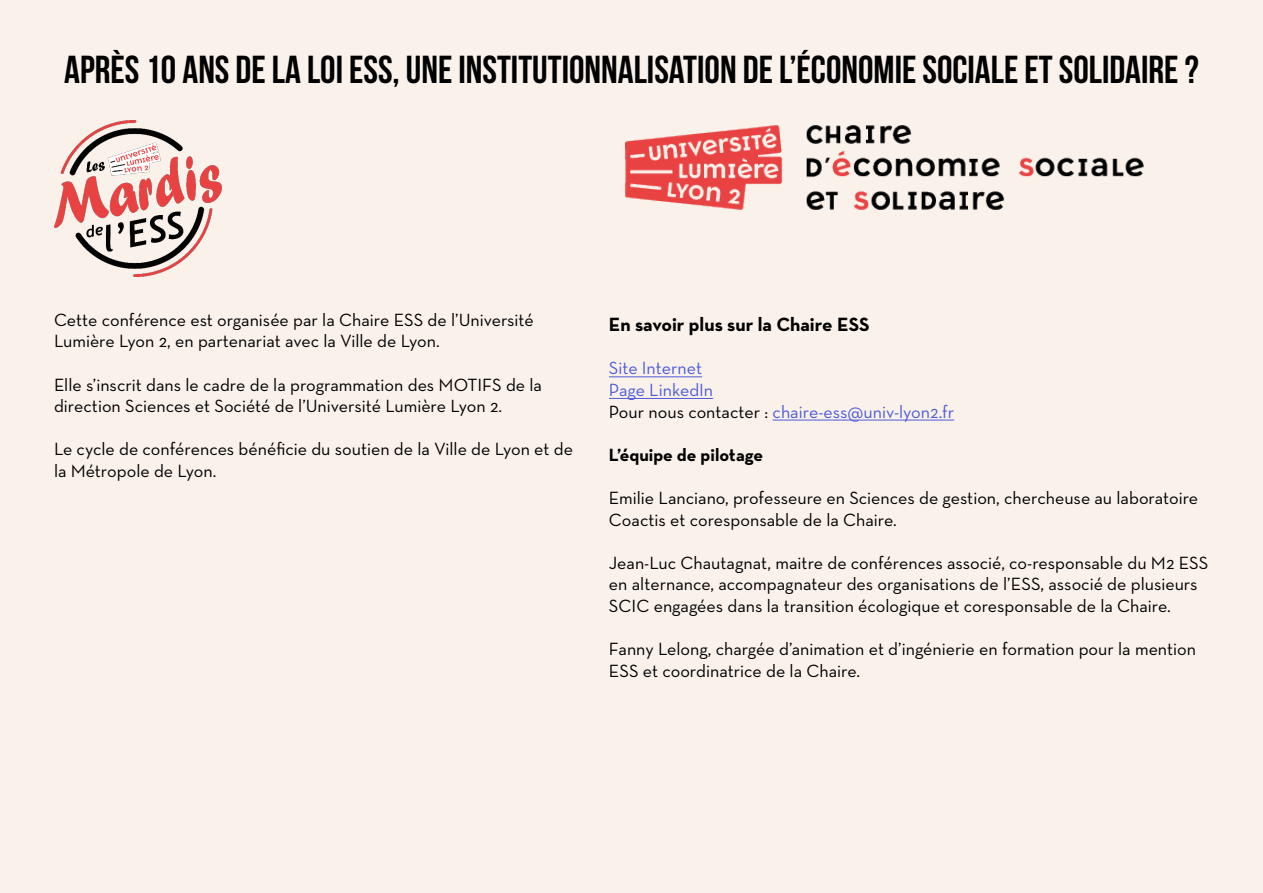
<style>
.page{position:relative;width:1263px;height:893px;background:#f9f1ea}
.page>*{position:absolute;margin:0;border:0;box-sizing:border-box;transform-origin:0 0}
.t1{font:700 39px "Bebas Neue";color:#000}
.t2{font:700 19.5px "Neutra Text";color:#000}
.t3{font:18px/21.6px "Neutra Text";color:#000}
.t4{font:18px "Neutra Text";color:#4f5cd6}
.t5{font:700 18px "Neutra Text";color:#000}
.s1{color:#000}
</style>
<div class="page">
<img style="left:625px;top:126px;width:519px;height:83px">
<img style="left:54px;top:120px;width:168px;height:157px">
<hr style="left:609px;top:377px;width:93px;height:1px;background:#4f5cd6">
<hr style="left:609px;top:398px;width:104px;height:1px;background:#4f5cd6">
<hr style="left:773px;top:420px;width:181px;height:1px;background:#4f5cd6">
<p class="t1" style="left:64px;top:48px;width:1136px">APRÈS 10 ANS DE LA LOI ESS, UNE INSTITUTIONNALISATION DE L’ÉCONOMIE SOCIALE ET SOLIDAIRE ?</p>
<p class="t3" style="left:54px;top:309px;width:481px">Cette conférence est organisée par la Chaire ESS de l’Université<br>Lumière Lyon 2, en partenariat avec la Ville de Lyon.</p>
<p class="t3" style="left:54px;top:373px;width:490px">Elle s’inscrit dans le cadre de la programmation des MOTIFS de la direction Sciences et Société de l’Université Lumière Lyon 2.</p>
<p class="t3" style="left:54px;top:438px;width:520px">Le cycle de conférences bénéficie du soutien de la Ville de Lyon et de la Métropole de Lyon.</p>
<p class="t2" style="left:609px;top:312px;width:262px">En savoir plus sur la Chaire ESS</p>
<p class="t4" style="left:609px;top:357px;width:95px">Site Internet</p>
<p class="t4" style="left:609px;top:379px;width:106px">Page LinkedIn</p>
<p class="t4" style="left:609px;top:401px;width:347px"><span class="s1">Pour nous contacter :</span> chaire-ess@univ-lyon2.fr</p>
<p class="t5" style="left:609px;top:443px;width:156px">L’équipe de pilotage</p>
<p class="t3" style="left:609px;top:487px;width:591px">Emilie Lanciano, professeure en Sciences de gestion, chercheuse au laboratoire<br>Coactis et coresponsable de la Chaire.</p>
<p class="t3" style="left:609px;top:552px;width:601px">Jean-Luc Chautagnat, maitre de conférences associé, co-responsable du M2 ESS en alternance, accompagnateur des organisations de l’ESS, associé de plusieurs<br>SCIC engagées dans la transition écologique et coresponsable de la Chaire.</p>
<p class="t3" style="left:609px;top:638px;width:589px">Fanny Lelong, chargée d’animation et d’ingénierie en formation pour la mention<br>ESS et coordinatrice de la Chaire.</p>
</div>
